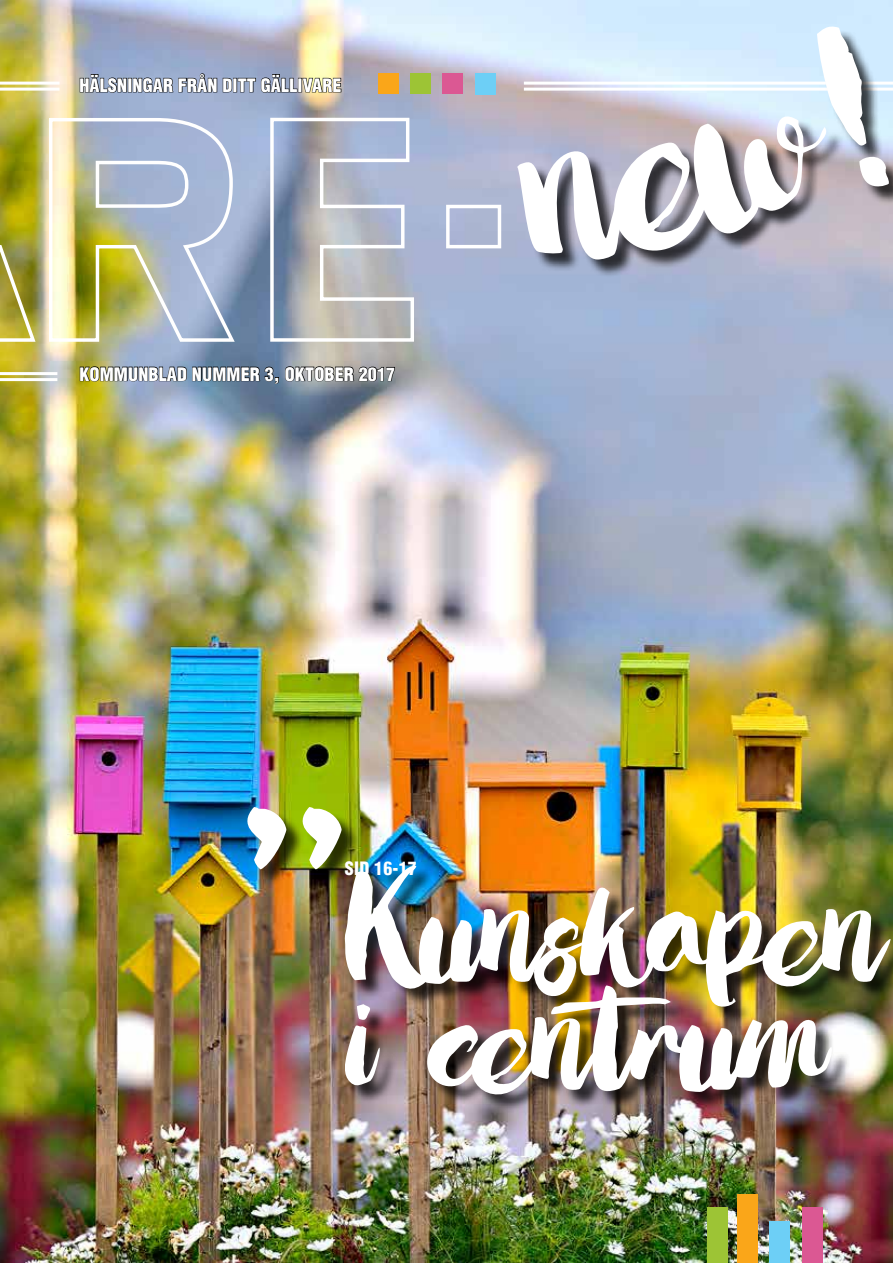
<style>
.page{position:relative;width:893px;height:1263px;background:#fff}
.page>*{position:absolute;margin:0;border:0;box-sizing:border-box;transform-origin:0 0}
.t1{font:600px "Love Moment";color:#fff}
.t2{font:375px "Love Moment";color:#fff}
.t3{font:240px "Love Moment";letter-spacing:-.045em;color:#fff}
.t4{font:900 condensed 18px "Helvetica LT";letter-spacing:.01em;color:#fff}
</style>
<div class="page">
<img style="left:0;top:0;width:893px;height:1263px">
<div style="left:250px;top:810px;width:110px;height:78px;background:#000;opacity:.75"></div>
<div style="left:347px;top:864px;width:546px;height:249px;background:#000;opacity:.75"></div>
<hr style="left:0;top:82px;width:60px;height:3px;background:#fff">
<hr style="left:0;top:88px;width:60px;height:3px;background:#fff">
<svg style="left:79px;top:74px;width:48px;height:19px"></svg>
<div style="left:128px;top:78px;width:3px;height:14px;border:1px solid #000"></div>
<svg style="left:133px;top:73px;width:209px;height:20px;background:#7a828b"></svg>
<div style="left:378px;top:73px;width:21px;height:21px;background:#faa619"></div>
<div style="left:410px;top:73px;width:21px;height:21px;background:#9dc435"></div>
<div style="left:443px;top:73px;width:20px;height:21px;background:#db5893"></div>
<div style="left:475px;top:73px;width:21px;height:22px;background:#6dcff6"></div>
<hr style="left:0;top:372px;width:57px;height:3px;background:#fff">
<hr style="left:0;top:378px;width:57px;height:3px;background:#fff">
<img style="left:0;top:116px;width:501px;height:230px">
<svg style="left:79px;top:366px;width:200px;height:18px;background:#576466"></svg>
<svg style="left:285px;top:366px;width:110px;height:16px;background:#67696a"></svg>
<div style="left:708px;top:1208px;width:20px;height:55px;background:#9dc435"></div>
<div style="left:738px;top:1195px;width:20px;height:68px;background:#faa619"></div>
<div style="left:769px;top:1221px;width:20px;height:42px;background:#6dcff6"></div>
<div style="left:802px;top:1208px;width:20px;height:55px;background:#db5893"></div>
<div style="left:520px;top:29px;width:373px;height:249px;background:#000;opacity:.75"></div>
<p class="t4" style="left:79px;top:74px;width:264px">HÄLSNINGAR FRÅN DITT GÄLLIVARE</p>
<p class="t4" style="left:79px;top:363px;width:317px">KOMMUNBLAD NUMMER 3, OKTOBER 2017</p>
<h2 class="t2" style="left:463px;top:5px;width:375px;rotate:-16deg">new!</h2>
<h1 class="t1" style="left:229px;top:650px;width:132px">”</h1>
<p class="t4" style="left:345px;top:857px;width:73px">SID 16-17</p>
<h3 class="t3" style="left:345px;top:800px;width:545px">Kunskapen</h3>
<h3 class="t3" style="left:345px;top:908px;width:489px">i centrum</h3>
</div>
